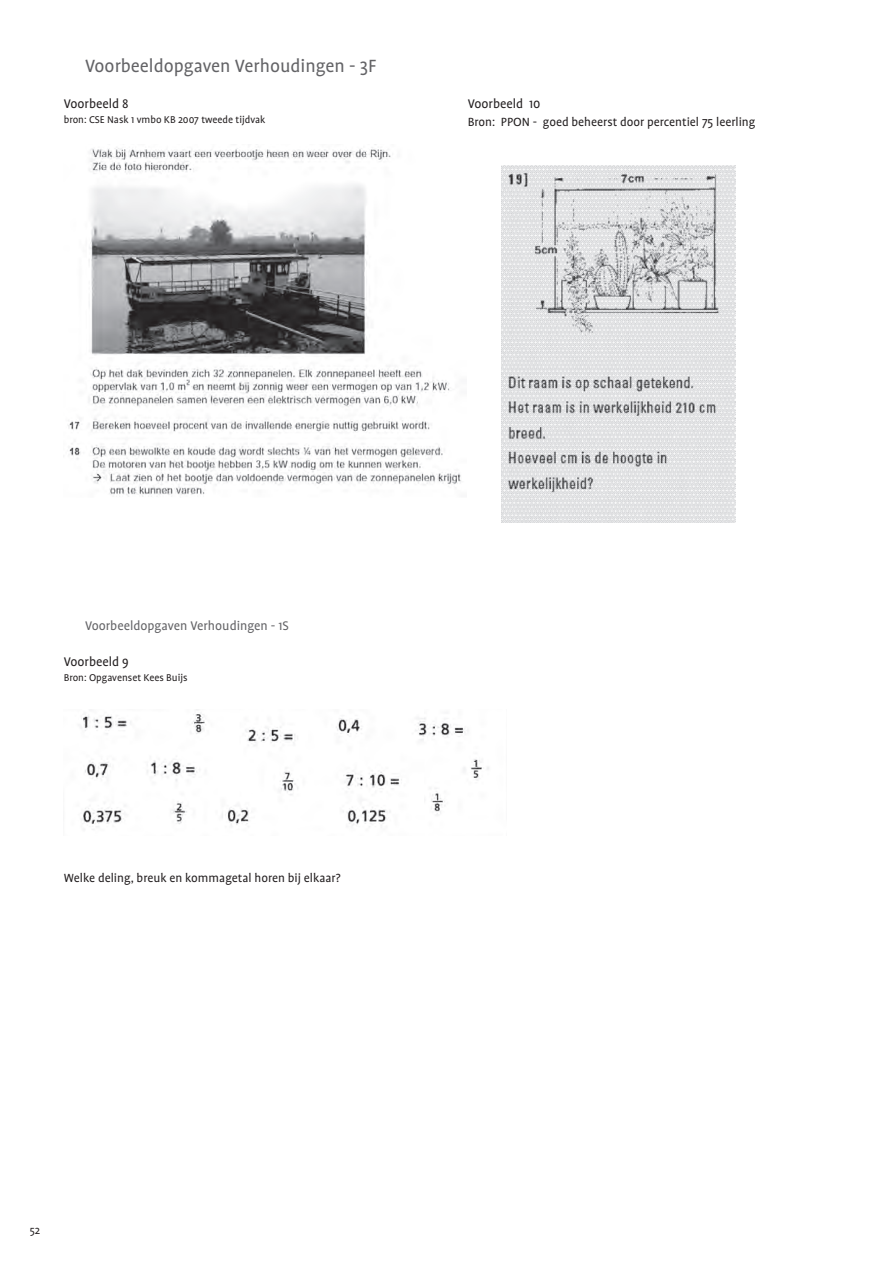
<style>
.page{position:relative;width:893px;height:1263px;background:#fff}
.page>*{position:absolute;margin:0;border:0;box-sizing:border-box;transform-origin:0 0}
.t1{font:20.25px "Profile";color:#636366}
.t2{font:14.25px "Profile";color:#231f20}
.t3{font:14.25px "Profile";color:#636366}
.t4{font:13.5px "Profile";color:#231f20}
.t5{font:12px "Profile";color:#231f20}
.t6{font:11.25px "Profile";color:#231f20}
</style>
<div class="page">
<img style="left:68px;top:144px;width:393px;height:353px">
<img style="left:80px;top:709px;width:409px;height:121px">
<img style="left:502px;top:166px;width:234px;height:356px">
<h1 class="t1" style="left:85px;top:55px;width:293px">Voorbeeldopgaven Verhoudingen - 3F</h1>
<p class="t2" style="left:64px;top:96px;width:66px">Voorbeeld 8</p>
<p class="t6" style="left:64px;top:114px;width:203px">bron: CSE Nask 1 vmbo KB 2007 tweede tijdvak</p>
<p class="t2" style="left:468px;top:96px;width:74px">Voorbeeld 10</p>
<p class="t4" style="left:468px;top:115px;width:289px">Bron: PPON - goed beheerst door percentiel 75 leerling</p>
<p class="t3" style="left:85px;top:618px;width:205px">Voorbeeldopgaven Verhoudingen - 1S</p>
<p class="t2" style="left:64px;top:654px;width:67px">Voorbeeld 9</p>
<p class="t6" style="left:64px;top:672px;width:125px">Bron: Opgavenset Kees Buijs</p>
<p class="t4" style="left:64px;top:871px;width:278px">Welke deling, breuk en kommagetal horen bij elkaar?</p>
<p class="t5" style="left:30px;top:1224px;width:12px">52</p>
</div>
